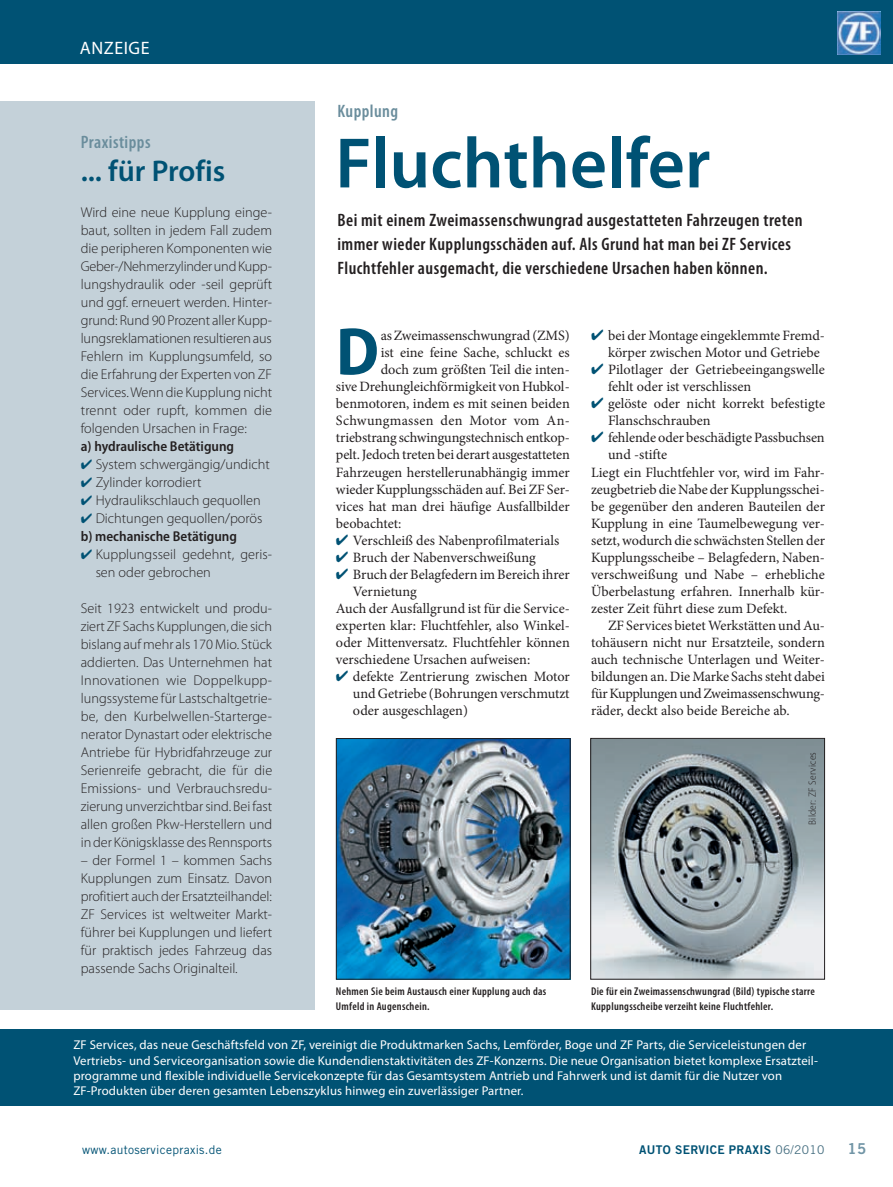
<style>
.page{position:relative;width:893px;height:1187px;background:#fff}
.page>*{position:absolute;margin:0;border:0;box-sizing:border-box;transform-origin:0 0}
.t1{font:600 72px "Myriad Pro";color:#005274}
.t2{font:700 semi-condensed 67.8px "Myriad Pro";color:#005274}
.t3{font:600 30px "Myriad Pro";color:#005274}
.t4{font:600 condensed 18px/24px "Myriad Pro";letter-spacing:.025em;color:#231f20}
.t5{font:600 condensed 18px "Myriad Pro";letter-spacing:.025em;color:#6a8d9c}
.t6{font:18px "Myriad Pro";letter-spacing:.03em;color:#fff}
.t7{font:15px "Trade Gothic LT Std Bd 2";color:#7195a6}
.t8{font:14.25px "Minion Pro";letter-spacing:-.005em;color:#231f20}
.t9{font:300 14.25px/18px "Myriad Pro";color:#231f20;text-align:justify}
.t10{font:600 semi-condensed 14.25px "Myriad Pro";color:#231f20}
.t11{font:14.25px "Minion Pro";letter-spacing:.015em;color:#231f20}
.t12{font:12.75px/15.3px "Myriad Pro";letter-spacing:.01em;color:#fff}
.t13{font:12px "Trade Gothic LT Std";letter-spacing:.025em;color:#005274}
.t14{font:12px "Trade Gothic LT Std Bd 2";letter-spacing:.025em;color:#005274}
.t15{font:600 condensed 11.25px/15px "Myriad Pro";letter-spacing:.025em;color:#231f20}
.t16{font:300 semi-condensed 10.5px "Myriad Pro";letter-spacing:.025em;color:#231f20}
.s1{font-family:"Trade Gothic LT Std";color:#456e80}
</style>
<div class="page">
<div style="left:0;top:0;width:893px;height:64px;background:#005274"></div>
<div style="left:0;top:101px;width:315px;height:908px;background:#c4d1d9"></div>
<img style="left:838px;top:12px;width:42px;height:42px">
<div style="left:0;top:1029px;width:893px;height:77px;background:#005274"></div>
<img style="left:592px;top:740px;width:231px;height:237px">
<div style="left:590px;top:738px;width:235px;height:241px;border:1px solid #231f20"></div>
<img style="left:338px;top:740px;width:231px;height:237px">
<div style="left:336px;top:738px;width:235px;height:241px;border:1px solid #231f20"></div>
<p class="t6" style="left:80px;top:36px;width:71px">Anzeige</p>
<p class="t5" style="left:81px;top:130px;width:71px">Praxistipps</p>
<h3 class="t3" style="left:81px;top:151px;width:146px">... für Profis</h3>
<p class="t9" style="left:81px;top:203px;width:193px">Wird eine neue Kupplung einge&shy;baut, sollten in jedem Fall zudem die peripheren Komponenten wie Geber-/Nehmerzylinder und Kupp&shy;lungshydraulik oder -seil geprüft und ggf. erneuert werden. Hinter&shy;grund: Rund 90 Prozent aller Kupp&shy;lungsreklamationen resultieren aus Fehlern im Kupplungsumfeld, so die Erfahrung der Experten von ZF Services. Wenn die Kupplung nicht trennt oder rupft, kommen die folgenden Ursachen in Frage:</p>
<p class="t10" style="left:81px;top:438px;width:155px">a) hydraulische Betätigung</p>
<p class="t9" style="left:96px;top:455px;width:176px;text-align:left">System schwergängig/undicht<br>Zylinder korrodiert<br>Hydraulikschlauch gequollen<br>Dichtungen gequollen/porös</p>
<p class="t10" style="left:81px;top:528px;width:158px">b) mechanische Betätigung</p>
<p class="t9" style="left:96px;top:545px;width:178px">Kupplungsseil gedehnt, geris&shy;sen oder gebrochen</p>
<p class="t9" style="left:81px;top:599px;width:193px">Seit 1923 entwickelt und produ&shy;ziert ZF Sachs Kupplungen, die sich bislang auf mehr als 170 Mio. Stück addierten. Das Unternehmen hat Innovationen wie Doppelkupp&shy;lungssysteme für Lastschaltgetrie&shy;be, den Kurbelwellen-Starterge&shy;nerator Dynastart oder elektrische Antriebe für Hybridfahrzeuge zur Serienreife gebracht, die für die Emissions- und Verbrauchsredu&shy;zierung unverzichtbar sind. Bei fast allen großen Pkw-Herstellern und in der Königsklasse des Rennsports</p>
<p class="t9" style="left:81px;top:851px;width:193px">– der Formel 1 – kommen Sachs Kupplungen zum Einsatz. Davon profitiert auch der Ersatzteilhandel:<br>ZF Services ist weltweiter Markt&shy;führer bei Kupplungen und liefert für praktisch jedes Fahrzeug das passende Sachs Originalteil.</p>
<p class="t5" style="left:337px;top:100px;width:62px">Kupplung</p>
<h1 class="t1" style="left:335px;top:117px;width:377px">Fluchthelfer</h1>
<p class="t4" style="left:337px;top:207px;width:467px">Bei mit einem Zweimassenschwungrad ausgestatteten Fahrzeugen treten immer wieder Kupplungsschäden auf. Als Grund hat man bei ZF Services<br>Fluchtfehler ausgemacht, die verschiedene Ursachen haben können.</p>
<h2 class="t2" style="left:336px;top:314px;width:45px">D</h2>
<p class="t8" style="left:381px;top:326px;width:190px">as Zweimassenschwungrad (ZMS)</p>
<p class="t8" style="left:381px;top:343px;width:191px">ist eine feine Sache, schluckt es</p>
<p class="t8" style="left:381px;top:360px;width:191px">doch zum größten Teil die inten-</p>
<p class="t8" style="left:336px;top:377px;width:235px">sive Drehungleichförmigkeit von Hubkol-</p>
<p class="t8" style="left:336px;top:394px;width:235px">benmotoren, indem es mit seinen beiden</p>
<p class="t11" style="left:336px;top:411px;width:235px">Schwungmassen den Motor vom An-</p>
<p class="t8" style="left:336px;top:428px;width:235px">triebstrang schwingungstechnisch entkop-</p>
<p class="t8" style="left:336px;top:445px;width:235px">pelt. Jedoch treten bei derart ausgestatteten</p>
<p class="t8" style="left:336px;top:462px;width:235px">Fahrzeugen herstellerunabhängig immer</p>
<p class="t8" style="left:336px;top:479px;width:235px">wieder Kupplungsschäden auf. Bei ZF Ser-</p>
<p class="t8" style="left:336px;top:496px;width:235px">vices hat man drei häufige Ausfallbilder</p>
<p class="t8" style="left:336px;top:513px;width:67px">beobachtet:</p>
<p class="t8" style="left:353px;top:530px;width:208px">Verschleiß des Nabenprofilmaterials</p>
<p class="t8" style="left:353px;top:547px;width:184px">Bruch der Nabenverschweißung</p>
<p class="t8" style="left:353px;top:564px;width:218px">Bruch der Belagfedern im Bereich ihrer</p>
<p class="t8" style="left:353px;top:581px;width:65px">Vernietung</p>
<p class="t8" style="left:336px;top:598px;width:235px">Auch der Ausfallgrund ist für die Service-</p>
<p class="t8" style="left:336px;top:615px;width:235px">experten klar: Fluchtfehler, also Winkel-</p>
<p class="t8" style="left:336px;top:632px;width:235px">oder Mittenversatz. Fluchtfehler können</p>
<p class="t8" style="left:336px;top:649px;width:196px">verschiedene Ursachen aufweisen:</p>
<p class="t8" style="left:353px;top:666px;width:218px">defekte Zentrierung zwischen Motor</p>
<p class="t8" style="left:353px;top:683px;width:218px">und Getriebe (Bohrungen verschmutzt</p>
<p class="t8" style="left:353px;top:700px;width:116px">oder ausgeschlagen)</p>
<p class="t8" style="left:608px;top:326px;width:218px">bei der Montage eingeklemmte Fremd-</p>
<p class="t8" style="left:608px;top:343px;width:213px">körper zwischen Motor und Getriebe</p>
<p class="t8" style="left:608px;top:360px;width:218px">Pilotlager der Getriebeeingangswelle</p>
<p class="t8" style="left:608px;top:377px;width:145px">fehlt oder ist verschlissen</p>
<p class="t8" style="left:608px;top:394px;width:218px">gelöste oder nicht korrekt befestigte</p>
<p class="t8" style="left:608px;top:411px;width:104px">Flanschschrauben</p>
<p class="t8" style="left:608px;top:428px;width:218px">fehlende oder beschädigte Passbuchsen</p>
<p class="t8" style="left:608px;top:445px;width:61px">und -stifte</p>
<p class="t8" style="left:591px;top:462px;width:235px">Liegt ein Fluchtfehler vor, wird im Fahr-</p>
<p class="t8" style="left:591px;top:479px;width:235px">zeugbetrieb die Nabe der Kupplungsschei-</p>
<p class="t8" style="left:591px;top:496px;width:235px">be gegenüber den anderen Bauteilen der</p>
<p class="t8" style="left:591px;top:513px;width:235px">Kupplung in eine Taumelbewegung ver-</p>
<p class="t8" style="left:591px;top:530px;width:235px">setzt, wodurch die schwächsten Stellen der</p>
<p class="t8" style="left:591px;top:547px;width:235px">Kupplungsscheibe – Belagfedern, Naben-</p>
<p class="t8" style="left:591px;top:564px;width:235px">verschweißung und Nabe – erhebliche</p>
<p class="t8" style="left:591px;top:581px;width:235px">Überbelastung erfahren. Innerhalb kür-</p>
<p class="t8" style="left:591px;top:598px;width:198px">zester Zeit führt diese zum Defekt.</p>
<p class="t8" style="left:608px;top:615px;width:218px">ZF Services bietet Werkstätten und Au-</p>
<p class="t8" style="left:591px;top:632px;width:235px">tohäusern nicht nur Ersatzteile, sondern</p>
<p class="t8" style="left:591px;top:649px;width:235px">auch technische Unterlagen und Weiter-</p>
<p class="t8" style="left:591px;top:666px;width:236px">bildungen an. Die Marke Sachs steht dabei</p>
<p class="t8" style="left:591px;top:683px;width:235px">für Kupplungen und Zweimassenschwung-</p>
<p class="t8" style="left:591px;top:700px;width:200px">räder, deckt also beide Bereiche ab.</p>
<p class="t16" style="left:807px;top:824px;width:74px;rotate:-90deg">Bilder: ZF Services</p>
<p class="t15" style="left:336px;top:983px;width:212px">Nehmen Sie beim Austausch einer Kupplung auch das<br>Umfeld in Augenschein.</p>
<p class="t15" style="left:591px;top:983px;width:225px">Die für ein Zweimassenschwungrad (Bild) typische starre<br>Kupplungsscheibe verzeiht keine Fluchtfehler.</p>
<p class="t12" style="left:73px;top:1037px;width:746px">ZF Services, das neue Geschäftsfeld von ZF, vereinigt die Produktmarken Sachs, Lemförder, Boge und ZF Parts, die Serviceleistungen der Vertriebs- und Serviceorganisation sowie die Kundendienstaktivitäten des ZF-Konzerns. Die neue Organisation bietet komplexe Ersatzteil&shy;programme und flexible individuelle Servicekonzepte für das Gesamtsystem Antrieb und Fahrwerk und ist damit für die Nutzer von ZF-Produkten über deren gesamten Lebenszyklus hinweg ein zuverlässiger Partner.</p>
<p class="t13" style="left:82px;top:1141px;width:141px">www.autoservicepraxis.de</p>
<p class="t14" style="left:639px;top:1141px;width:187px">AUTO SERVICE PRAXIS <span class="s1">06/2010</span></p>
<p class="t7" style="left:847px;top:1138px;width:20px">15</p>
</div>
